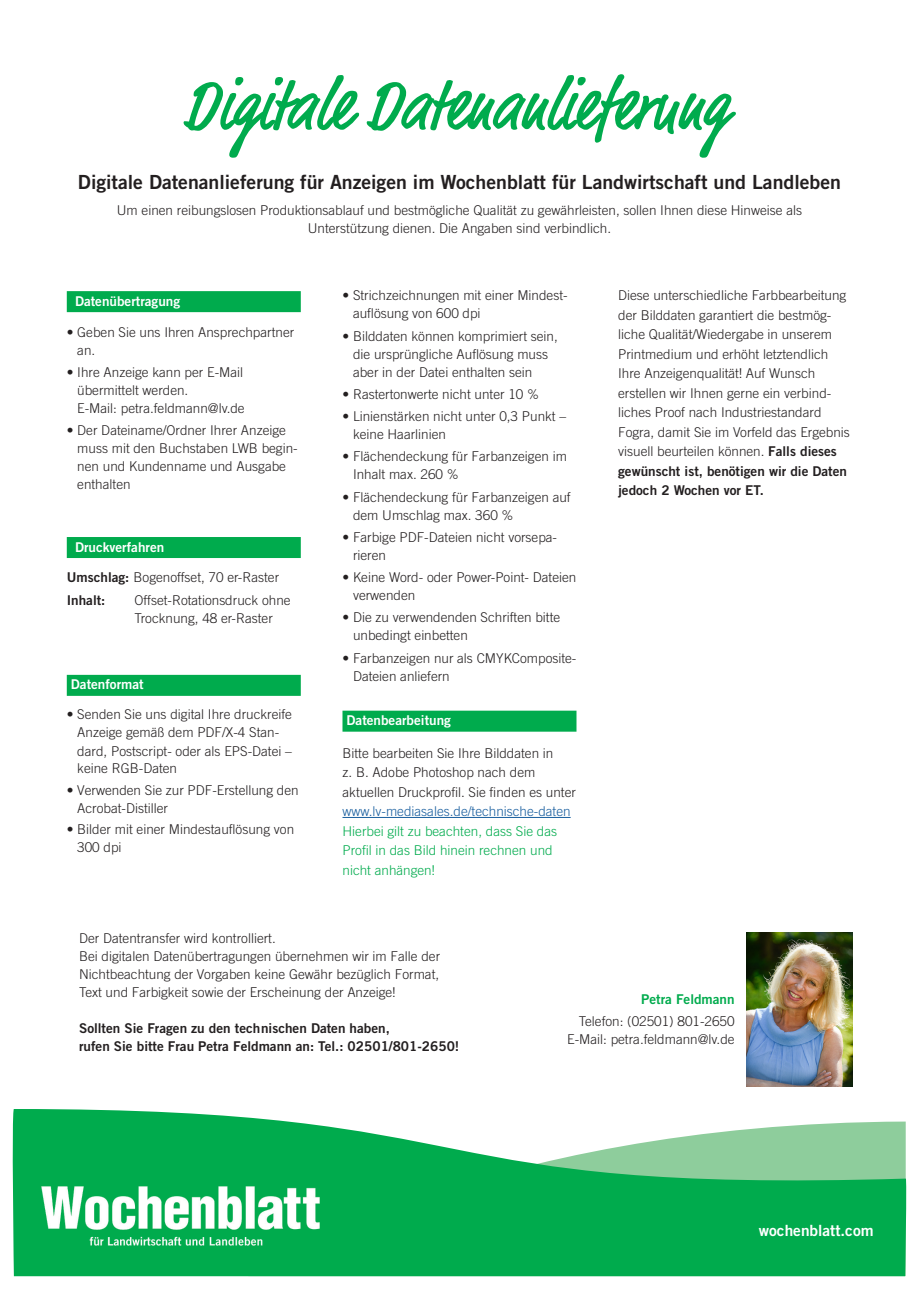
<style>
.page{position:relative;width:919px;height:1289px;background:#fff}
.page>*{position:absolute;margin:0;border:0;box-sizing:border-box;transform-origin:0 0}
.t1{font:500 condensed 73.5px "Market Pro";color:#00ab4d}
.t2{font:19.5px "Trade Gothic LT Pro Bd 2";color:#231f20}
.t3{font:15.45px "Trade Gothic LT Pro Bd 2";color:#fff}
.t4{font:300 13.5px/18px "Trade Gothic LT Pro";color:#231f20}
.t5{font:13.5px/18px "Trade Gothic LT Pro Bd 2";color:#231f20}
.t6{font:300 13.5px/19.5px "Trade Gothic LT Pro";color:#00ab4d}
.t7{font:13.5px "Trade Gothic LT Pro Bd 2";color:#fff}
.t8{font:13.5px "Trade Gothic LT Pro Bd 2";color:#00ab4d}
.s1{font-family:"Trade Gothic LT Pro Bd 2";font-weight:400}
.s2{color:#175d9e}
</style>
<div class="page">
<svg style="left:12px;top:1109px;width:895px;height:167px;fill:#00ab4d"></svg>
<img style="left:30px;top:1175px;width:300px;height:79px">
<div style="left:67px;top:291px;width:234px;height:21px;background:#00ab4d"></div>
<div style="left:67px;top:537px;width:234px;height:21px;background:#00ab4d"></div>
<div style="left:67px;top:675px;width:234px;height:21px;background:#00ab4d"></div>
<div style="left:342px;top:710px;width:234px;height:21px;background:#00ab4d"></div>
<hr style="left:342px;top:817px;width:228px;height:1px;background:#175d9e">
<img style="left:746px;top:932px;width:106px;height:154px">
<p class="t1" style="left:184px;top:55px;width:546px">Digitale Datenanlieferung</p>
<p class="t2" style="left:78px;top:169px;width:764px">Digitale Datenanlieferung für Anzeigen im Wochenblatt für Landwirtschaft und Landleben</p>
<p class="t4" style="left:117px;top:201px;width:686px;text-align:center">Um einen reibungslosen Produktionsablauf und bestmögliche Qualität zu gewährleisten, sollen Ihnen diese Hinweise als<br>Unterstützung dienen. Die Angaben sind verbindlich.</p>
<p class="t7" style="left:75px;top:292px;width:107px">Datenübertragung</p>
<p class="t4" style="left:77px;top:322px;width:218px;text-indent:-11px">• Geben Sie uns Ihren Ansprechpartner an.</p>
<p class="t4" style="left:77px;top:363px;width:169px;text-indent:-11px">• Ihre Anzeige kann per E-Mail übermittelt werden.<br>E-Mail: petra.feldmann@lv.de</p>
<p class="t4" style="left:77px;top:421px;width:222px;text-indent:-11px">• Der Dateiname/Ordner Ihrer Anzeige muss mit den Buchstaben LWB begin&shy;nen und Kundenname und Ausgabe enthalten</p>
<p class="t7" style="left:75px;top:538px;width:91px">Druckverfahren</p>
<p class="t4" style="left:67px;top:568px;width:214px"><span class="s1">Umschlag:</span> Bogenoffset, 70 er-Raster</p>
<p class="t5" style="left:67px;top:590px;width:40px">Inhalt:</p>
<p class="t4" style="left:134px;top:590px;width:158px">Offset-Rotationsdruck ohne<br>Trocknung, 48 er-Raster</p>
<p class="t7" style="left:71px;top:676px;width:74px">Datenformat</p>
<p class="t4" style="left:77px;top:705px;width:216px;text-indent:-11px">• Senden Sie uns digital Ihre druckreife<br>Anzeige gemäß dem PDF/X-4 Stan&shy;dard, Postscript- oder als EPS-Datei – keine RGB-Daten</p>
<p class="t4" style="left:77px;top:780px;width:223px;text-indent:-11px">• Verwenden Sie zur PDF-Erstellung den<br>Acrobat-Distiller</p>
<p class="t4" style="left:77px;top:820px;width:218px;text-indent:-11px">• Bilder mit einer Mindestauflösung von<br>300 dpi</p>
<p class="t4" style="left:353px;top:286px;width:216px;text-indent:-11px">• Strichzeichnungen mit einer Mindest&shy;auflösung von 600 dpi</p>
<p class="t4" style="left:353px;top:326px;width:206px;text-indent:-11px">• Bilddaten können komprimiert sein, die ursprüngliche Auflösung muss aber in der Datei enthalten sein</p>
<p class="t4" style="left:342px;top:385px;width:198px">• Rastertonwerte nicht unter 10 %</p>
<p class="t4" style="left:353px;top:407px;width:215px;text-indent:-11px">• Linienstärken nicht unter 0,3 Punkt – keine Haarlinien</p>
<p class="t4" style="left:353px;top:447px;width:215px;text-indent:-11px">• Flächendeckung für Farbanzeigen im<br>Inhalt max. 260 %</p>
<p class="t4" style="left:353px;top:487px;width:219px;text-indent:-11px">• Flächendeckung für Farbanzeigen auf dem Umschlag max. 360 %</p>
<p class="t4" style="left:353px;top:528px;width:206px;text-indent:-11px">• Farbige PDF-Dateien nicht vorsepa&shy;rieren</p>
<p class="t4" style="left:353px;top:568px;width:225px;text-indent:-11px">• Keine Word- oder Power-Point- Dateien verwenden</p>
<p class="t4" style="left:353px;top:608px;width:209px;text-indent:-11px">• Die zu verwendenden Schriften bitte unbedingt einbetten</p>
<p class="t4" style="left:353px;top:648px;width:225px;text-indent:-11px">• Farbanzeigen nur als CMYKComposite-<br>Dateien anliefern</p>
<p class="t7" style="left:346px;top:712px;width:106px">Datenbearbeitung</p>
<p class="t4" style="left:342px;top:742px;width:235px;line-height:19.5px">Bitte bearbeiten Sie Ihre Bilddaten in<br>z. B. Adobe Photoshop nach dem aktuellen Druckprofil. Sie finden es unter <span class="s2">www.lv-mediasales.de/technische-daten</span></p>
<p class="t6" style="left:342px;top:820px;width:216px">Hierbei gilt zu beachten, dass Sie das<br>Profil in das Bild hinein rechnen und nicht anhängen!</p>
<p class="t4" style="left:618px;top:285px;width:233px;line-height:19.5px">Diese unterschiedliche Farbbearbeitung der Bilddaten garantiert die bestmög&shy;liche Qualität/Wiedergabe in unserem Printmedium und erhöht letztendlich Ihre Anzeigenqualität! Auf Wunsch erstellen wir Ihnen gerne ein verbind&shy;liches Proof nach Industriestandard Fogra, damit Sie im Vorfeld das Ergebnis visuell beurteilen können. <span class="s1">Falls dieses gewünscht ist, benötigen wir die Daten jedoch 2 Wochen vor ET.</span></p>
<p class="t4" style="left:79px;top:929px;width:198px">Der Datentransfer wird kontrolliert.</p>
<p class="t4" style="left:79px;top:947px;width:362px;text-align:justify">Bei digitalen Datenübertragungen übernehmen wir im Falle der Nichtbeachtung der Vorgaben keine Gewähr bezüglich Format, Text und Farbigkeit sowie der Erscheinung der Anzeige!</p>
<p class="t5" style="left:79px;top:1019px;width:382px">Sollten Sie Fragen zu den tech nischen Daten haben,<br>rufen Sie bitte Frau Petra Feldmann an: Tel.: 02501/801-2650!</p>
<p class="t8" style="left:641px;top:990px;width:95px">Petra Feldmann</p>
<p class="t4" style="left:567px;top:1012px;width:169px;text-align:right">Telefon: (02501) 801-2650<br>E-Mail: petra.feldmann@lv.de</p>
<p class="t3" style="left:758px;top:1220px;width:116px">wochenblatt.com</p>
</div>
